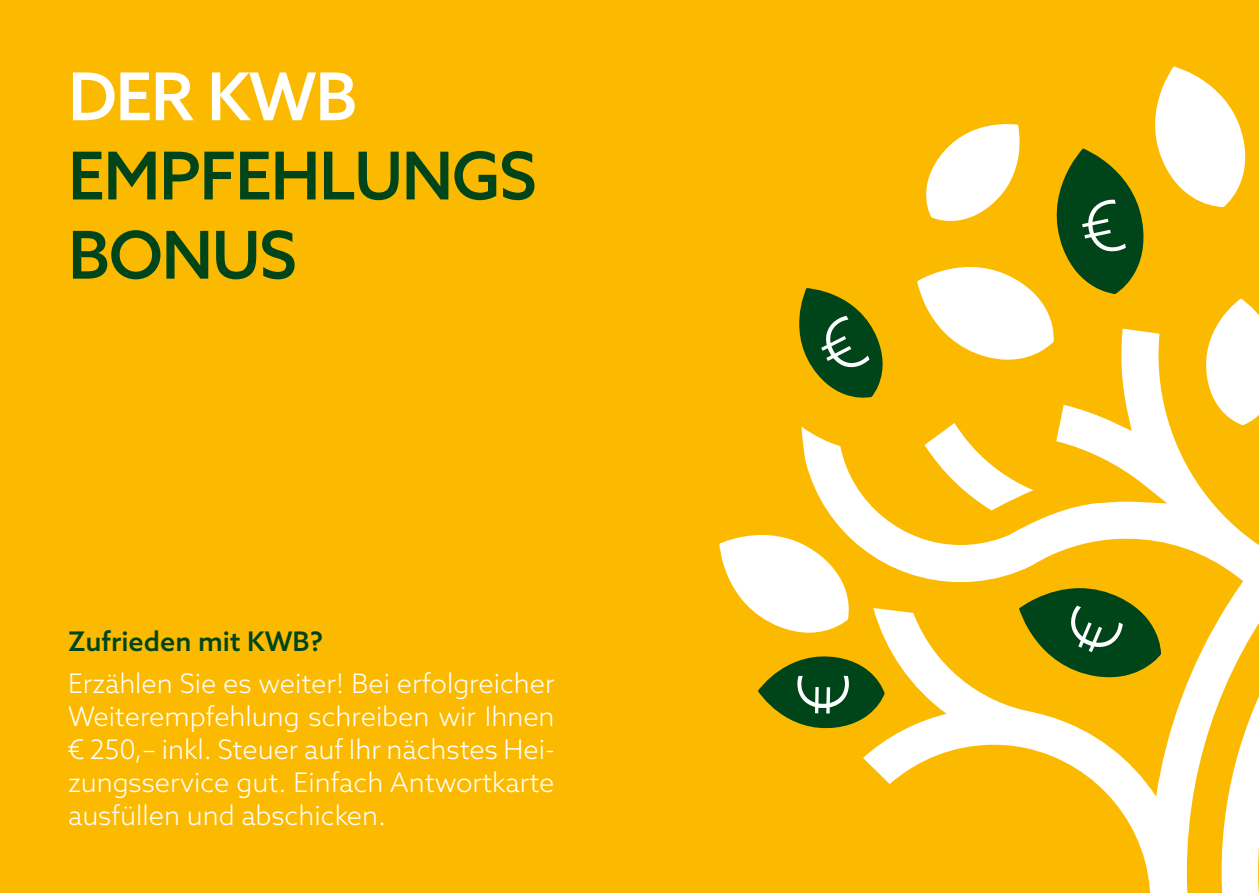
<style>
.page{position:relative;width:1259px;height:893px;background:#fbba00}
.page>*{position:absolute;margin:0;border:0;box-sizing:border-box;transform-origin:0 0}
.t1{font:500 66px/79.2px "Azo Sans";letter-spacing:-.02em;color:#00451a}
.t2{font:500 66px "Azo Sans";letter-spacing:-.02em;color:#fff}
.t3{font:300 27px/33px "Azo Sans";color:#fff;text-align:justify}
.t4{font:500 27px "Azo Sans";color:#00451a}
</style>
<div class="page">
<svg style="left:719px;top:535px;width:82px;height:98px"></svg>
<svg style="left:801px;top:426px;width:458px;height:467px"></svg>
<svg style="left:758px;top:649px;width:126px;height:85px"></svg>
<svg style="left:799px;top:288px;width:84px;height:110px"></svg>
<svg style="left:1019px;top:588px;width:142px;height:89px"></svg>
<svg style="left:917px;top:66px;width:342px;height:444px"></svg>
<h1 class="t2" style="left:68px;top:53px;width:291px">DER KWB</h1>
<h1 class="t1" style="left:68px;top:135px;width:470px">EMPFEHLUNGS<br>BONUS</h1>
<p class="t4" style="left:68px;top:624px;width:256px">Zufrieden mit KWB?</p>
<p class="t3" style="left:68px;top:666px;width:488px">Erzählen Sie es weiter! Bei erfolgreicher Weiterempfehlung schreiben wir Ihnen € 250,– inkl. Steuer auf Ihr nächstes Hei&shy;zungsservice gut. Einfach Antwortkarte ausfüllen und abschicken.</p>
</div>
